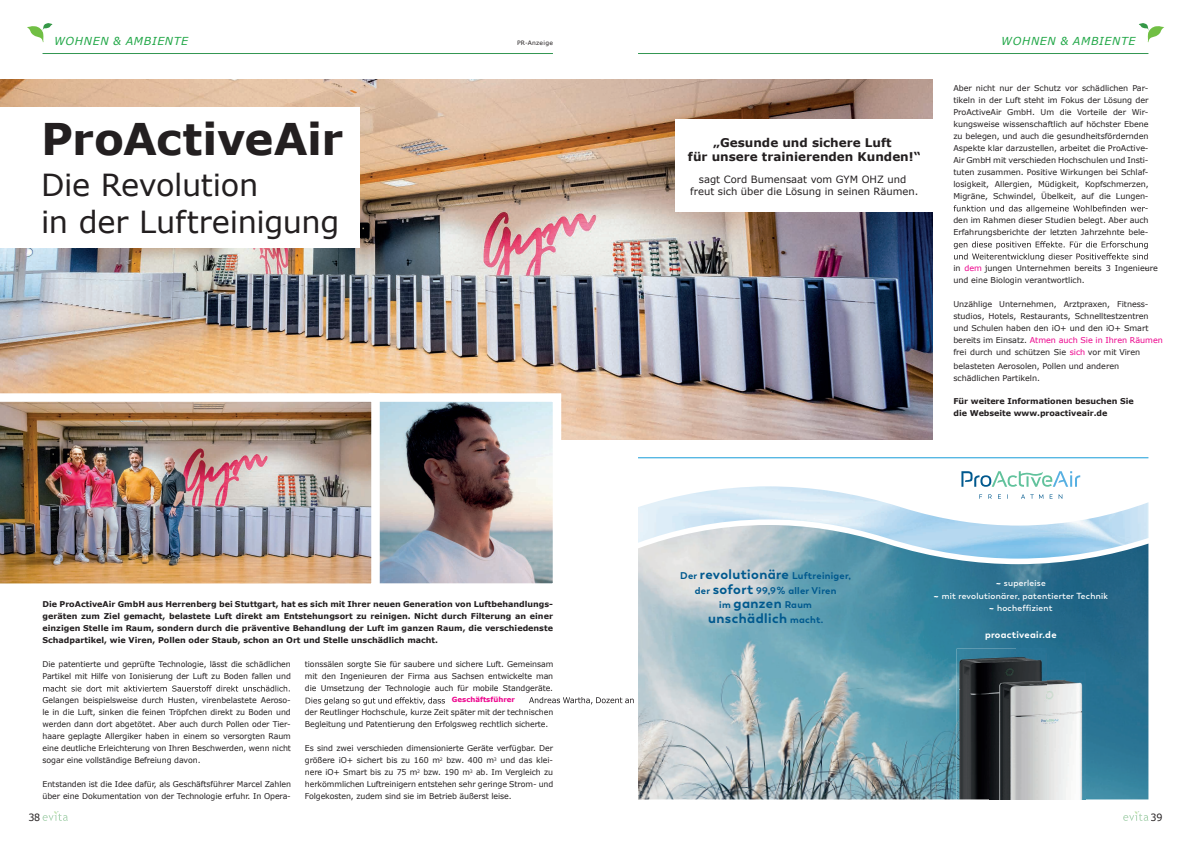
<style>
.page{position:relative;width:1191px;height:842px;background:#fff}
.page>*{position:absolute;margin:0;border:0;box-sizing:border-box;transform-origin:0 0}
.t1{font:700 43.7px "Verdana";letter-spacing:-.01em;color:#231f20}
.t2{font:30.4px/36.5px "Verdana";letter-spacing:-.01em;color:#231f20}
.t3{font:700 13.6px "Boston";letter-spacing:.03em;color:#00598e}
.t4{font:700 12px/14.4px "Verdana";color:#231f20;text-align:center}
.t5{font:italic 11px "Verdana";letter-spacing:.06em;color:#23a849}
.t6{font:10px/12px "Verdana";color:#231f20;text-align:center}
.t7{font:10px "Verdana";color:#231f20;scale:.95 1}
.t8{font:700 9.7px/15.6px "Boston";letter-spacing:.03em;color:#00598e;text-align:center}
.t9{font:700 9.7px "Boston";letter-spacing:.03em;color:#fff}
.t10{font:600 8.8px/12.6px "Boston";letter-spacing:.03em;color:#fff;text-align:center}
.t11{font:8px/12px "Verdana";letter-spacing:-.005em;color:#231f20}
.t12{font:700 8px/12px "Verdana";letter-spacing:-.005em;color:#231f20;text-align:justify}
.t13{font:700 7px "Verdana";color:#ed028c}
.t14{font:6px "Verdana";letter-spacing:.04em;color:#231f20}
.s1{color:#ed028c}
.s2{font-size:13.6px}
.s3{font-size:9.7px}
.s4{font-weight:900}
</style>
<div class="page">
<img style="left:0;top:79px;width:933px;height:361px">
<div style="left:0;top:107px;width:359px;height:140px;background:#fff"></div>
<svg style="left:27px;top:23px;width:26px;height:19px"></svg>
<svg style="left:1139px;top:23px;width:25px;height:19px"></svg>
<hr style="left:638px;top:53px;width:510px;height:1px;background:#339752">
<hr style="left:43px;top:53px;width:510px;height:1px;background:#339752">
<svg style="left:42px;top:811px;width:26px;height:10px"></svg>
<svg style="left:43px;top:685px;width:247px;height:6px"></svg>
<svg style="left:305px;top:697px;width:328px;height:8px"></svg>
<img style="left:638px;top:559px;width:510px;height:240px">
<svg style="left:961px;top:471px;width:119px;height:15px"></svg>
<img style="left:638px;top:486px;width:510px;height:73px">
<img style="left:956px;top:649px;width:60px;height:150px">
<img style="left:1016px;top:649px;width:30px;height:23px">
<img style="left:989px;top:672px;width:96px;height:127px">
<svg style="left:1123px;top:811px;width:26px;height:10px"></svg>
<hr style="left:638px;top:457px;width:510px;height:1px;background:#179dd9">
<svg style="left:953px;top:205px;width:192px;height:8px"></svg>
<svg style="left:953px;top:241px;width:194px;height:20px"></svg>
<img style="left:384px;top:389px;width:181px;height:195px">
<img style="left:0;top:389px;width:384px;height:195px">
<div style="left:675px;top:119px;width:258px;height:92px;background:#fff"></div>
<h3 class="t5" style="left:54px;top:34px;width:136px">WOHNEN &amp; AMBIENTE</h3>
<p class="t14" style="left:517px;top:39px;width:37px">PR-Anzeige</p>
<h3 class="t5" style="left:1001px;top:34px;width:136px">WOHNEN &amp; AMBIENTE</h3>
<h1 class="t1" style="left:41px;top:111px;width:304px">ProActiveAir</h1>
<h2 class="t2" style="left:41px;top:167px;width:300px">Die Revolution<br>in der Luftreinigung</h2>
<p class="t12" style="left:43px;top:599px;width:512px">Die ProActiveAir GmbH aus Herrenberg bei Stuttgart, hat es sich mit Ihrer neuen Generation von Luftbehandlungs&shy;geräten zum Ziel gemacht, belastete Luft direkt am Entstehungsort zu reinigen. Nicht durch Filterung an einer einzigen Stelle im Raum, sondern durch die präventive Behandlung der Luft im ganzen Raum, die verschiedenste Schadpartikel, wie Viren, Pollen oder Staub, schon an Ort und Stelle unschädlich macht.</p>
<p class="t11" style="left:43px;top:659px;width:250px">Die patentierte und geprüfte Technologie, lässt die schädlichen<br>Partikel mit Hilfe von Ionisierung der Luft zu Boden fallen und</p>
<p class="t11" style="left:43px;top:695px;width:250px;text-align:justify">Gelangen beispielsweise durch Husten, virenbelastete Aeroso&shy;le in die Luft, sinken die feinen Tröpfchen direkt zu Boden und werden dann dort abgetötet. Aber auch durch Pollen oder Tier&shy;haare geplagte Allergiker haben in einem so versorgten Raum eine deutliche Erleichterung von Ihren Beschwerden, wenn nicht sogar eine vollständige Befreiung davon.</p>
<p class="t11" style="left:43px;top:779px;width:250px">Entstanden ist die Idee dafür, als Geschäftsführer Marcel Zahlen über eine Dokumentation von der Technologie erfuhr. In Opera-</p>
<p class="t11" style="left:305px;top:659px;width:250px;text-align:justify">tionssälen sorgte Sie für saubere und sichere Luft. Gemeinsam mit den Ingenieuren der Firma aus Sachsen entwickelte man die Umsetzung der Technologie auch für mobile Standgeräte.</p>
<p class="t11" style="left:305px;top:707px;width:250px">der Reutlinger Hochschule, kurze Zeit später mit der technischen<br>Begleitung und Patentierung den Erfolgsweg rechtlich sicherte.</p>
<p class="t11" style="left:305px;top:743px;width:250px;text-align:justify">Es sind zwei verschieden dimensionierte Geräte verfügbar. Der größere iO+ sichert bis zu 160 m<sup>2</sup> bzw. 400 m<sup>3</sup> und das klei&shy;nere iO+ Smart bis zu 75 m<sup>2</sup> bzw. 190 m<sup>3</sup> ab. Im Vergleich zu herkömmlichen Luftreinigern entstehen sehr geringe Strom- und Folgekosten, zudem sind sie im Betrieb äußerst leise.</p>
<p class="t13" style="left:452px;top:695px;width:65px">Geschäftsführer</p>
<h3 class="t4" style="left:688px;top:136px;width:234px">„Gesunde und sichere Luft<br>für unsere trainierenden Kunden!“</h3>
<p class="t6" style="left:690px;top:174px;width:230px">sagt Cord Bumensaat vom GYM OHZ und freut sich über die Lösung in seinen Räumen.</p>
<p class="t11" style="left:953px;top:83px;width:197px;text-align:right">Aber nicht nur der Schutz vor schädlichen Par&shy;tikeln in der Luft steht im Fokus der Lösung der ProActiveAir GmbH. Um die Vorteile der Wir&shy;kungsweise wissenschaftlich auf höchster Ebene zu belegen, und auch die gesundheitsfördernden Aspekte klar darzustellen, arbeitet die ProActive-Air GmbH mit verschieden Hochschulen und Insti&shy;tuten zusammen. Positive Wirkungen bei Schlaf&shy;losigkeit, Allergien, Müdigkeit, Kopfschmerzen, Migräne, Schwindel, Übelkeit, auf die Lungen--<br>den im Rahmen dieser Studien belegt. Aber auch Erfahrungsberichte der letzten Jahrzehnte bele-</p>
<p class="t11" style="left:953px;top:263px;width:206px">in <span class="s1">dem</span> jungen Unternehmen bereits 3 Ingenieure</p>
<p class="t11" style="left:1144px;top:263px;width:5px">-</p>
<p class="t11" style="left:953px;top:275px;width:133px">und eine Biologin verantwortlich.</p>
<p class="t11" style="left:953px;top:299px;width:211px">Unzählige Unternehmen, Arztpraxen, Fitness&shy;studios, Hotels, Restaurants, Schnelltestzentren und Schulen haben den iO+ und den iO+ Smart bereits im Einsatz. <span class="s1">Atmen auch Sie in Ihren Räumen </span>frei durch und schützen Sie <span class="s1">sich</span> vor mit Viren</p>
<p class="t11" style="left:953px;top:360px;width:167px;line-height:12.3px">belasteten Aerosolen, Pollen und anderen schädlichen Partikeln.</p>
<p class="t12" style="left:953px;top:395px;width:182px">Für weitere Informationen besuchen Sie die Webseite www.proactiveair.de</p>
<p class="t8" style="left:680px;top:567px;width:172px">Der <span class="s2">revolutionäre</span> Luftreiniger, der <span class="s2">sofort</span> 99,9% aller Viren</p>
<p class="t8" style="left:719px;top:597px;width:94px">im <span class="s2">ganzen</span> Raum</p>
<h3 class="t3" style="left:708px;top:610px;width:116px">unschädlich <span class="s3">macht.</span></h3>
<p class="t10" style="left:933px;top:577px;width:176px"><span class="s4">~</span> superleise<br><span class="s4">~</span> mit revolutionärer, patentierter Technik <span class="s4">~</span> hocheffizient</p>
<p class="t9" style="left:985px;top:629px;width:73px">proactiveair.de</p>
<p class="t7" style="left:28px;top:811px;width:14px">38</p>
<p class="t7" style="left:1150px;top:811px;width:14px">39</p>
</div>
